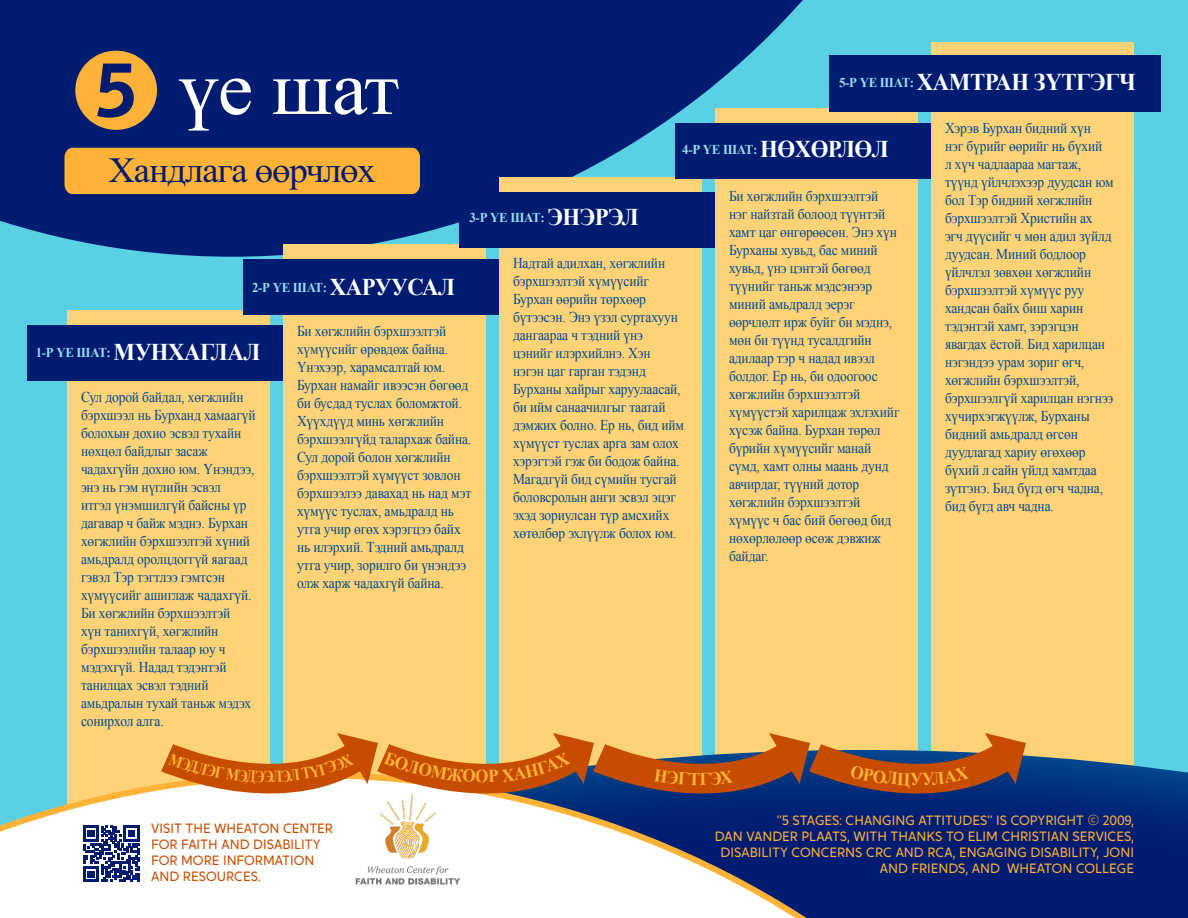
<style>
.page{position:relative;width:1188px;height:918px;background:#59d0e4}
.page>*{position:absolute;margin:0;border:0;box-sizing:border-box;transform-origin:0 0}
.t1{font:77.25px "Times New Roman";color:#fff}
.t2{font:35.7px "Times New Roman";letter-spacing:-.03em;color:#001c70}
.t3{font:700 24px "Times New Roman";letter-spacing:-.02em;color:#fff;scale:.95 1}
.t4{font:700 18px "Times New Roman";color:#ffb238;scale:.95 1}
.t5{font:700 16.5px "Times New Roman";color:#ffb238;scale:.85 1}
.t6{font:15px/18px "Times New Roman";letter-spacing:-.01em;color:#014990;scale:.9 1}
.t7{font:13.5px/16.2px "Crossten";color:#ffb238;text-align:right}
.t8{font:13.5px/16.2px "Crossten";color:#c64d00}
.t9{font:700 13.5px "Times New Roman";letter-spacing:-.02em;color:#96deec;scale:.95 1}
.s1{font-size:13.5px;color:#96deec}
.s2{font-size:24px;color:#fff}
</style>
<div class="page">
<svg style="left:0;top:0;width:932px;height:257px;background:#0d3681"></svg>
<div style="left:64px;top:148px;width:356px;height:46px;background:#ffb238"></div>
<svg style="left:75px;top:51px;width:82px;height:79px;background:#9d784d"></svg>
<div style="left:68px;top:310px;width:202px;height:608px;background:#fed378"></div>
<div style="left:27px;top:326px;width:270px;height:55px;background:#001c70"></div>
<div style="left:284px;top:244px;width:202px;height:662px;background:#fed378"></div>
<div style="left:243px;top:260px;width:270px;height:55px;background:#001c70"></div>
<div style="left:500px;top:177px;width:202px;height:729px;background:#fed378"></div>
<div style="left:459px;top:192px;width:270px;height:56px;background:#001c70"></div>
<div style="left:716px;top:108px;width:202px;height:798px;background:#fed378"></div>
<div style="left:675px;top:123px;width:270px;height:55px;background:#001c70"></div>
<div style="left:932px;top:42px;width:202px;height:864px;background:#fed378"></div>
<div style="left:830px;top:56px;width:331px;height:56px;background:#001c70"></div>
<svg style="left:67px;top:750px;width:1116px;height:22px"></svg>
<svg style="left:0;top:772px;width:1188px;height:146px;background:#8695b8"></svg>
<img style="left:354px;top:805px;width:108px;height:83px">
<svg style="left:83px;top:826px;width:57px;height:56px;background:#53669f"></svg>
<svg style="left:138px;top:717px;width:905px;height:88px"></svg>
<p class="t3" style="left:839px;top:65px;width:314px"><span class="s1">5-Р ҮЕ ШАТ:</span> ХАМТРАН ЗҮТГЭГЧ</p>
<p class="t1" style="left:179px;top:36px;width:222px">үе шат</p>
<p class="t6" style="left:945px;top:119px;width:189px">Хэрэв Бурхан бидний хүн<br>нэг бүрийг өөрийг нь бүхий<br>л хүч чадлаараа магтаж, түүнд үйлчлэхээр дуудсан юм бол Тэр бидний хөгжлийн бэрхшээлтэй Христийн ах эгч дүүсийг ч мөн адил зүйлд дуудсан. Миний бодлоор үйлчлэл зөвхөн хөгжлийн бэрхшээлтэй хүмүүс руу хандсан байх биш харин тэдэнтэй хамт, зэрэгцэн явагдах ёстой. Бид харилцан нэгэндээ урам зориг өгч, хөгжлийн бэрхшээлтэй, бэрхшээлгүй харилцан нэгнээ хүчирхэгжүүлж, Бурханы бидний амьдралд өгсөн дуудлагад хариу өгөхөөр бүхий л сайн үйлд хамтдаа зүтгэнэ. Бид бүгд өгч чадна, бид бүгд авч чадна.</p>
<p class="t9" style="left:682px;top:140px;width:219px">4-Р ҮЕ ШАТ: <span class="s2">НӨХӨРЛӨЛ</span></p>
<p class="t2" style="left:108px;top:146px;width:269px">Хандлага өөрчлөх</p>
<p class="t6" style="left:729px;top:187px;width:191px">Би хөгжлийн бэрхшээлтэй нэг найзтай болоод түүнтэй хамт цаг өнгөрөөсөн. Энэ хүн<br>Бурханы хувьд, бас миний хувьд, үнэ цэнтэй бөгөөд түүнийг таньж мэдсэнээр миний амьдралд эерэг өөрчлөлт ирж буйг би мэднэ, мөн би түүнд тусалдгийн адилаар тэр ч надад ивээл болдог. Ер нь, би одоогоос хөгжлийн бэрхшээлтэй хүмүүстэй харилцаж эхлэхийг хүсэж байна. Бурхан төрөл бүрийн хүмүүсийг манай сүмд, хамт олны маань дунд авчирдаг, түүний дотор хөгжлийн бэрхшээлтэй хүмүүс ч бас бий бөгөөд бид нөхөрлөлөөр өсөж дэвжиж байдаг.</p>
<p class="t9" style="left:470px;top:208px;width:180px">3-Р ҮЕ ШАТ: <span class="s2">ЭНЭРЭЛ</span></p>
<p class="t6" style="left:513px;top:254px;width:192px">Надтай адилхан, хөгжлийн бэрхшээлтэй хүмүүсийг<br>Бурхан өөрийн төрхөөр бүтээсэн. Энэ үзэл суртахуун дангаараа ч тэдний үнэ цэнийг илэрхийлнэ. Хэн нэгэн цаг гарган тэдэнд<br>Бурханы хайрыг харуулаасай, би ийм санаачилгыг таатай дэмжих болно. Ер нь, бид ийм хүмүүст туслах арга зам олох хэрэгтэй гэж би бодож байна.<br>Магадгүй бид сүмийн тусгай боловсролын анги эсвэл эцэг эхэд зориулсан түр амсхийх хөтөлбөр эхлүүлж болох юм.</p>
<p class="t9" style="left:252px;top:278px;width:215px">2-Р ҮЕ ШАТ: <span class="s2">ХАРУУСАЛ</span></p>
<p class="t6" style="left:297px;top:322px;width:195px">Би хөгжлийн бэрхшээлтэй хүмүүсийг өрөвдөж байна.<br>Үнэхээр, харамсалтай юм.<br>Бурхан намайг ивээсэн бөгөөд би бусдад туслах боломжтой.<br>Хүүхдүүд минь хөгжлийн бэрхшээлгүйд талархаж байна.<br>Сул дорой болон хөгжлийн бэрхшээлтэй хүмүүст зовлон бэрхшээлээ давахад нь над мэт хүмүүс туслах, амьдралд нь утга учир өгөх хэрэгцээ байх нь илэрхий. Тэдний амьдралд утга учир, зорилго би үнэндээ олж харж чадахгүй байна.</p>
<p class="t9" style="left:36px;top:343px;width:238px">1-Р ҮЕ ШАТ: <span class="s2">МУНХАГЛАЛ</span></p>
<p class="t6" style="left:81px;top:388px;width:195px">Сул дорой байдал, хөгжлийн бэрхшээл нь Бурханд хамаагүй болохын дохио эсвэл тухайн нөхцөл байдлыг засаж чадахгүйн дохио юм. Үнэндээ, энэ нь гэм нүглийн эсвэл<br>итгэл үнэмшилгүй байсны үр дагавар ч байж мэднэ. Бурхан хөгжлийн бэрхшээлтэй хүний амьдралд оролцдоггүй яагаад гэвэл Тэр тэгтлээ гэмтсэн хүмүүсийг ашиглаж чадахгүй.<br>Би хөгжлийн бэрхшээлтэй<br>хүн танихгүй, хөгжлийн бэрхшээлийн талаар юу ч мэдэхгүй. Надад тэдэнтэй танилцах эсвэл тэдний амьдралын тухай таньж мэдэх сонирхол алга.</p>
<p class="t5" style="left:264px;top:765px;width:13px">Э</p>
<p class="t4" style="left:475px;top:764px;width:16px">О</p>
<p class="t4" style="left:910px;top:767px;width:15px">У</p>
<p class="t8" style="left:151px;top:820px;width:183px">VISIT THE WHEATON CENTER<br>FOR FAITH AND DISABILITY<br>FOR MORE INFORMATION<br>AND RESOURCES.</p>
<p class="t7" style="left:715px;top:812px;width:421px">“5 STAGES: CHANGING ATTITUDES” IS COPYRIGHT © 2009,<br>DAN VANDER PLAATS, WITH THANKS TO ELIM CHRISTIAN SERVICES, DISABILITY CONCERNS CRC AND RCA, ENGAGING DISABILITY, JONI AND FRIENDS, AND WHEATON COLLEGE</p>
</div>
